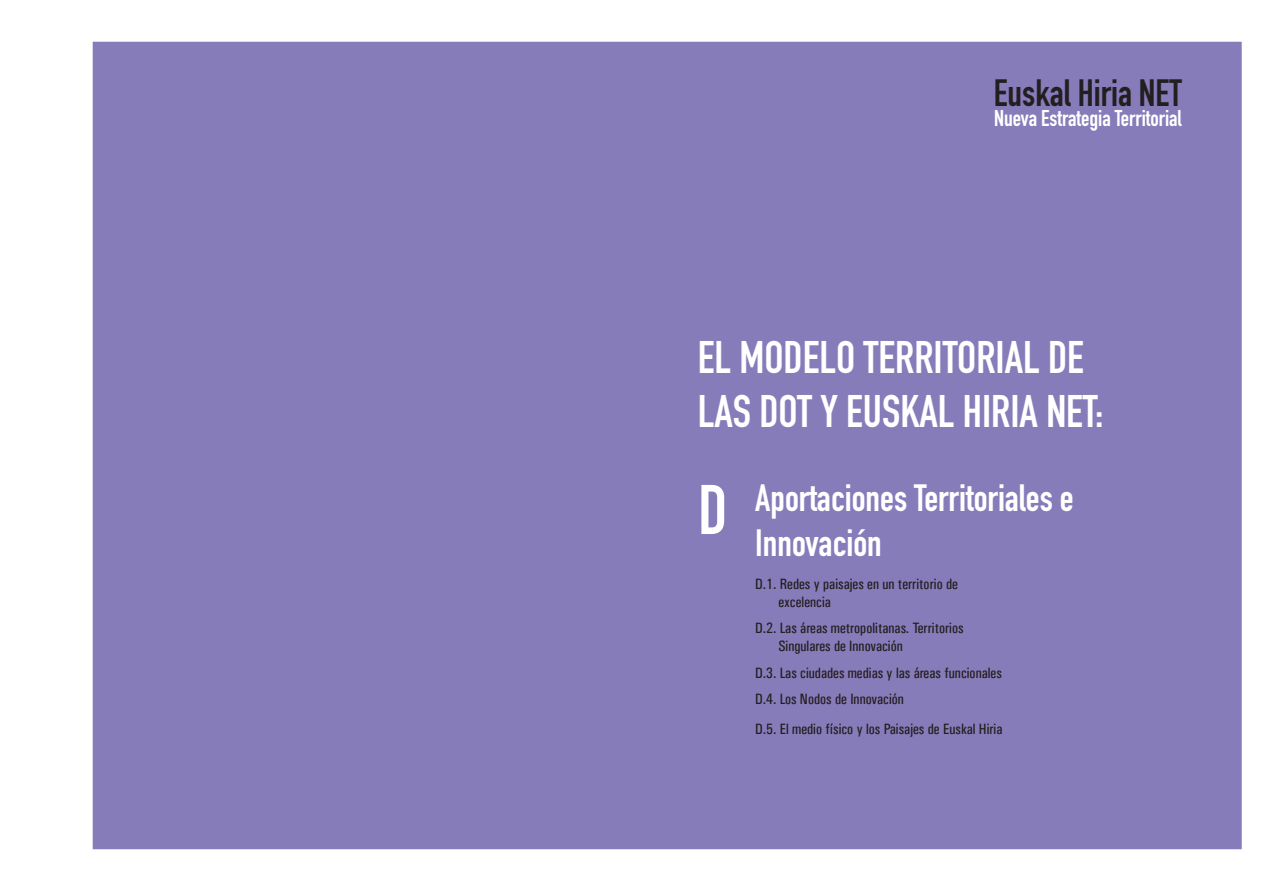
<style>
.page{position:relative;width:1263px;height:893px;background:#fff}
.page>*{position:absolute;margin:0;border:0;box-sizing:border-box;transform-origin:0 0}
.t1{font:69px "DIN Engschrift Alternate";color:#fff}
.t2{font:45px/54px "DIN Engschrift";color:#fff}
.t3{font:37.5px/45px "DIN Engschrift";color:#fff}
.t4{font:37.5px "DIN Engschrift";color:#231f20}
.t5{font:22.5px "DIN Engschrift";color:#fff}
.Estilo_de_párrafo_1{font:15px/18px "Univers Condensed";color:#231f20}
</style>
<div class="page">
<div style="left:93px;top:42px;width:1149px;height:807px;background:#877cba"></div>
<p class="t4" style="left:994px;top:71px;width:190px">Euskal Hiria NET</p>
<p class="t5" style="left:994px;top:105px;width:189px">Nueva Estrategia Territorial</p>
<p class="t2" style="left:698px;top:331px;width:407px">EL MODELO TERRITORIAL DE<br>LAS DOT Y EUSKAL HIRIA NET:</p>
<p class="t1" style="left:698px;top:469px;width:31px">D</p>
<p class="t3" style="left:755px;top:476px;width:320px">Aportaciones Territoriales e<br>Innovación</p>
<p class="Estilo_de_párrafo_1" style="left:778px;top:575px;width:181px;text-indent:-23px">D.1. Redes y paisajes en un territorio de excelencia</p>
<p class="Estilo_de_párrafo_1" style="left:778px;top:619px;width:187px;text-indent:-23px">D.2. Las áreas metropolitanas. Territorios<br>Singulares de Innovación</p>
<p class="Estilo_de_párrafo_1" style="left:755px;top:664px;width:248px">D.3. Las ciudades medias y las áreas funcionales</p>
<p class="Estilo_de_párrafo_1" style="left:755px;top:690px;width:150px">D.4. Los Nodos de Innovación</p>
<p class="Estilo_de_párrafo_1" style="left:755px;top:720px;width:249px">D.5. El medio físico y los Paisajes de Euskal Hiria</p>
</div>
